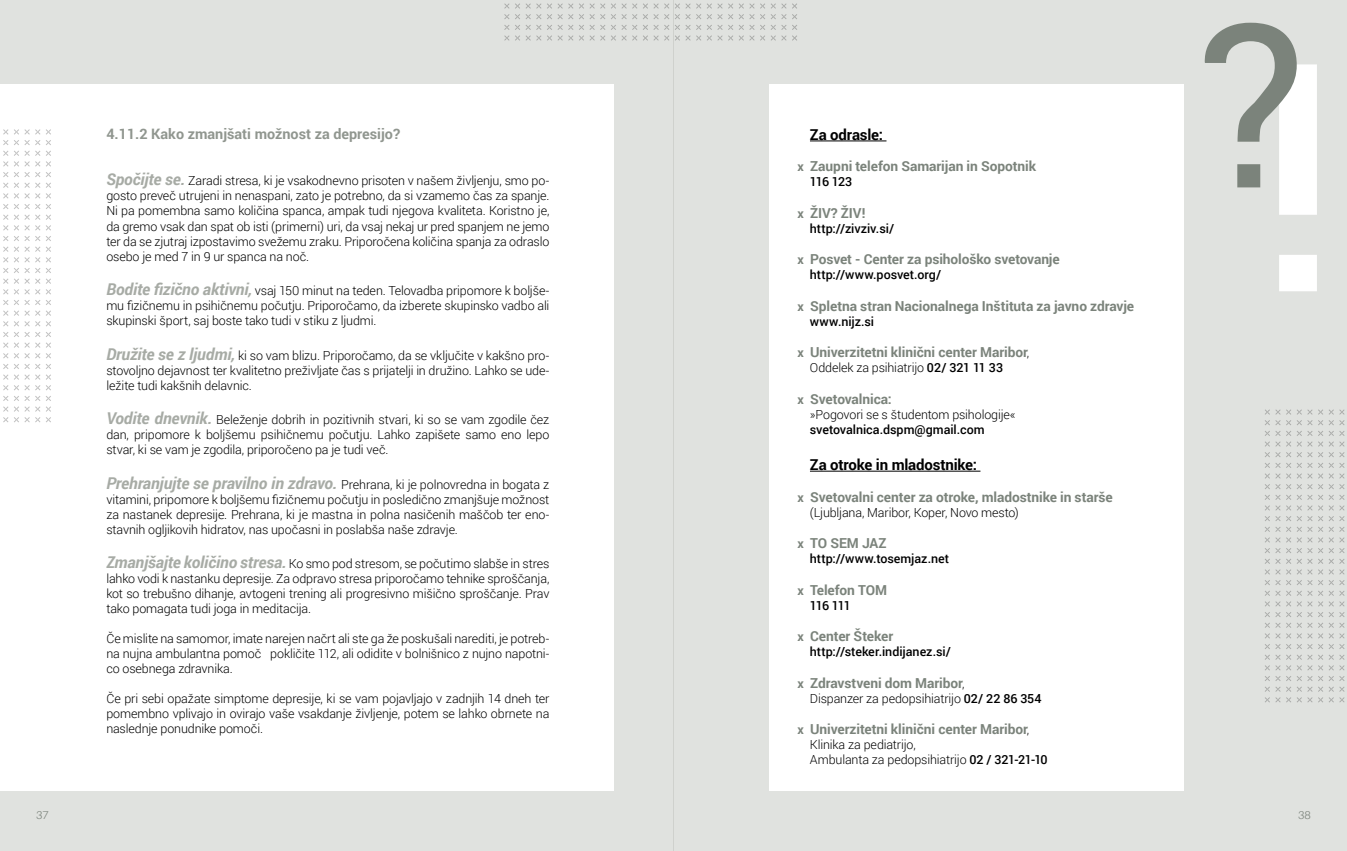
<style>
.page{position:relative;width:1347px;height:851px;background:#fff}
.page>*{position:absolute;margin:0;border:0;box-sizing:border-box;transform-origin:0 0}
.t1{font:500 318.88px "Roboto";color:#fff}
.t2{font:700 15px "Roboto";letter-spacing:-.01em;color:#000}
.t3{font:700 14.38px "Roboto";color:#90968f}
.t4{font:700 13.75px "Roboto";letter-spacing:-.005em;color:#7b837b}
.t5{font:300 12.5px/15px "Roboto";letter-spacing:-.01em;color:#000;text-align:justify}
.t6{font:500 12.5px "Roboto";letter-spacing:-.005em;color:#000}
.t7{font:300 11.25px "Aileron";color:#7b837b}
.s1{font-weight:700;font-style:italic;font-size:16.25px;color:#a7aba5}
.s2{font-size:12.5px}
.s3{font-weight:300;font-size:12.5px;color:#000}
.s4{font-weight:500}
</style>
<div class="page">
<div style="left:0;top:0;width:673px;height:850px;background:#e0e2df"></div>
<div style="left:673px;top:0;width:673px;height:850px;background:#e0e2df"></div>
<div style="left:769px;top:85px;width:414px;height:706px;background:#fff"></div>
<div style="left:0;top:85px;width:613px;height:706px;background:#fff"></div>
<hr style="left:810px;top:140px;width:76px;height:1px;background:#000">
<hr style="left:810px;top:470px;width:170px;height:1px;background:#000">
<svg style="left:1265px;top:409px;width:80px;height:294px"></svg>
<svg style="left:3px;top:129px;width:48px;height:294px"></svg>
<svg style="left:504px;top:2px;width:293px;height:40px"></svg>
<p class="t3" style="left:106px;top:124px;width:295px">4.11.2 Kako zmanjšati možnost za depresijo?</p>
<p class="t5" style="left:106px;top:173px;width:444px"><span class="s1">Spočijte se.</span> Zaradi stresa, ki je vsakodnevno prisoten v našem življenju, smo po&shy;gosto preveč utrujeni in nenaspani, zato je potrebno, da si vzamemo čas za spanje.<br>Ni pa pomembna samo količina spanca, ampak tudi njegova kvaliteta. Koristno je, da gremo vsak dan spat ob isti (primerni) uri, da vsaj nekaj ur pred spanjem ne jemo ter da se zjutraj izpostavimo svežemu zraku. Priporočena količina spanja za odraslo osebo je med 7 in 9 ur spanca na noč.</p>
<p class="t5" style="left:106px;top:282px;width:444px"><span class="s1">Bodite fizično aktivni,</span> vsaj 150 minut na teden. Telovadba pripomore k boljše&shy;mu fizičnemu in psihičnemu počutju. Priporočamo, da izberete skupinsko vadbo ali skupinski šport, saj boste tako tudi v stiku z ljudmi.</p>
<p class="t5" style="left:106px;top:347px;width:444px"><span class="s1">Družite se z ljudmi,</span> ki so vam blizu. Priporočamo, da se vključite v kakšno pro&shy;stovoljno dejavnost ter kvalitetno preživljate čas s prijatelji in družino. Lahko se ude&shy;ležite tudi kakšnih delavnic.</p>
<p class="t5" style="left:106px;top:411px;width:444px"><span class="s1">Vodite dnevnik.</span> Beleženje dobrih in pozitivnih stvari, ki so se vam zgodile čez dan, pripomore k boljšemu psihičnemu počutju. Lahko zapišete samo eno lepo stvar, ki se vam je zgodila, priporočeno pa je tudi več.</p>
<p class="t5" style="left:106px;top:476px;width:444px"><span class="s1">Prehranjujte se pravilno in zdravo.</span> Prehrana, ki je polnovredna in bogata z vitamini, pripomore k boljšemu fizičnemu počutju in posledično zmanjšuje možnost za nastanek depresije. Prehrana, ki je mastna in polna nasičenih maščob ter eno&shy;stavnih ogljikovih hidratov, nas upočasni in poslabša naše zdravje.</p>
<p class="t5" style="left:106px;top:555px;width:444px"><span class="s1">Zmanjšajte količino stresa.</span> Ko smo pod stresom, se počutimo slabše in stres lahko vodi k nastanku depresije. Za odpravo stresa priporočamo tehnike sproščanja, kot so trebušno dihanje, avtogeni trening ali progresivno mišično sproščanje. Prav tako pomagata tudi joga in meditacija.</p>
<p class="t5" style="left:106px;top:630px;width:444px">Če mislite na samomor, imate narejen načrt ali ste ga že poskušali narediti, je potreb&shy;na nujna ambulantna pomoč pokličite 112, ali odidite v bolnišnico z nujno napotni&shy;co osebnega zdravnika.</p>
<p class="t5" style="left:106px;top:690px;width:444px">Če pri sebi opažate simptome depresije, ki se vam pojavljajo v zadnjih 14 dneh ter pomembno vplivajo in ovirajo vaše vsakdanje življenje, potem se lahko obrnete na naslednje ponudnike pomoči.</p>
<p class="t2" style="left:810px;top:124px;width:75px">Za odrasle:</p>
<p class="t4" style="left:797px;top:157px;width:240px"><span class="s2">x</span> Zaupni telefon Samarijan in Sopotnik</p>
<p class="t6" style="left:810px;top:173px;width:44px">116 123</p>
<p class="t4" style="left:797px;top:203px;width:69px"><span class="s2">x</span> ŽIV? ŽIV!</p>
<p class="t6" style="left:810px;top:219px;width:86px">http://zivziv.si/</p>
<p class="t4" style="left:797px;top:250px;width:264px"><span class="s2">x</span> Posvet - Center za psihološko svetovanje</p>
<p class="t6" style="left:810px;top:266px;width:133px">http://www.posvet.org/</p>
<p class="t4" style="left:797px;top:296px;width:338px"><span class="s2">x</span> Spletna stran Nacionalnega Inštituta za javno zdravje</p>
<p class="t6" style="left:810px;top:312px;width:66px">www.nijz.si</p>
<p class="t4" style="left:797px;top:343px;width:233px"><span class="s2">x</span> Univerzitetni klinični center Maribor<span class="s3">,</span></p>
<p class="t5" style="left:810px;top:360px;width:195px">Oddelek za psihiatrijo <span class="s4">02/ 321 11 33</span></p>
<p class="t4" style="left:797px;top:389px;width:96px"><span class="s2">x</span> Svetovalnica:</p>
<p class="t5" style="left:810px;top:406px;width:207px">»Pogovori se s študentom psihologije«</p>
<p class="t6" style="left:810px;top:420px;width:176px">svetovalnica.dspm@gmail.com</p>
<p class="t2" style="left:810px;top:454px;width:168px">Za otroke in mladostnike:</p>
<p class="t4" style="left:797px;top:487px;width:317px"><span class="s2">x</span> Svetovalni center za otroke, mladostnike in starše</p>
<p class="t5" style="left:810px;top:504px;width:210px">(Ljubljana, Maribor, Koper, Novo mesto)</p>
<p class="t4" style="left:797px;top:533px;width:91px"><span class="s2">x</span> TO SEM JAZ</p>
<p class="t6" style="left:810px;top:549px;width:141px">http://www.tosemjaz.net</p>
<p class="t4" style="left:797px;top:580px;width:91px"><span class="s2">x</span> Telefon TOM</p>
<p class="t6" style="left:810px;top:596px;width:42px">116 111</p>
<p class="t4" style="left:797px;top:626px;width:97px"><span class="s2">x</span> Center Šteker</p>
<p class="t6" style="left:810px;top:642px;width:142px">http://steker.indijanez.si/</p>
<p class="t4" style="left:797px;top:673px;width:168px"><span class="s2">x</span> Zdravstveni dom Maribor<span class="s3">,</span></p>
<p class="t5" style="left:810px;top:690px;width:233px">Dispanzer za pedopsihiatrijo <span class="s4">02/ 22 86 354</span></p>
<p class="t4" style="left:797px;top:719px;width:233px"><span class="s2">x</span> Univerzitetni klinični center Maribor<span class="s3">,</span></p>
<p class="t5" style="left:810px;top:736px;width:239px">Klinika za pediatrijo,<br>Ambulanta za pedopsihiatrijo <span class="s4">02 / 321-21-10</span></p>
<h1 class="t1" style="left:1197px;top:-47px;width:144px">!<sup>?</sup></h1>
<p class="t7" style="left:36px;top:808px;width:14px">37</p>
<p class="t7" style="left:1298px;top:808px;width:14px">38</p>
</div>
